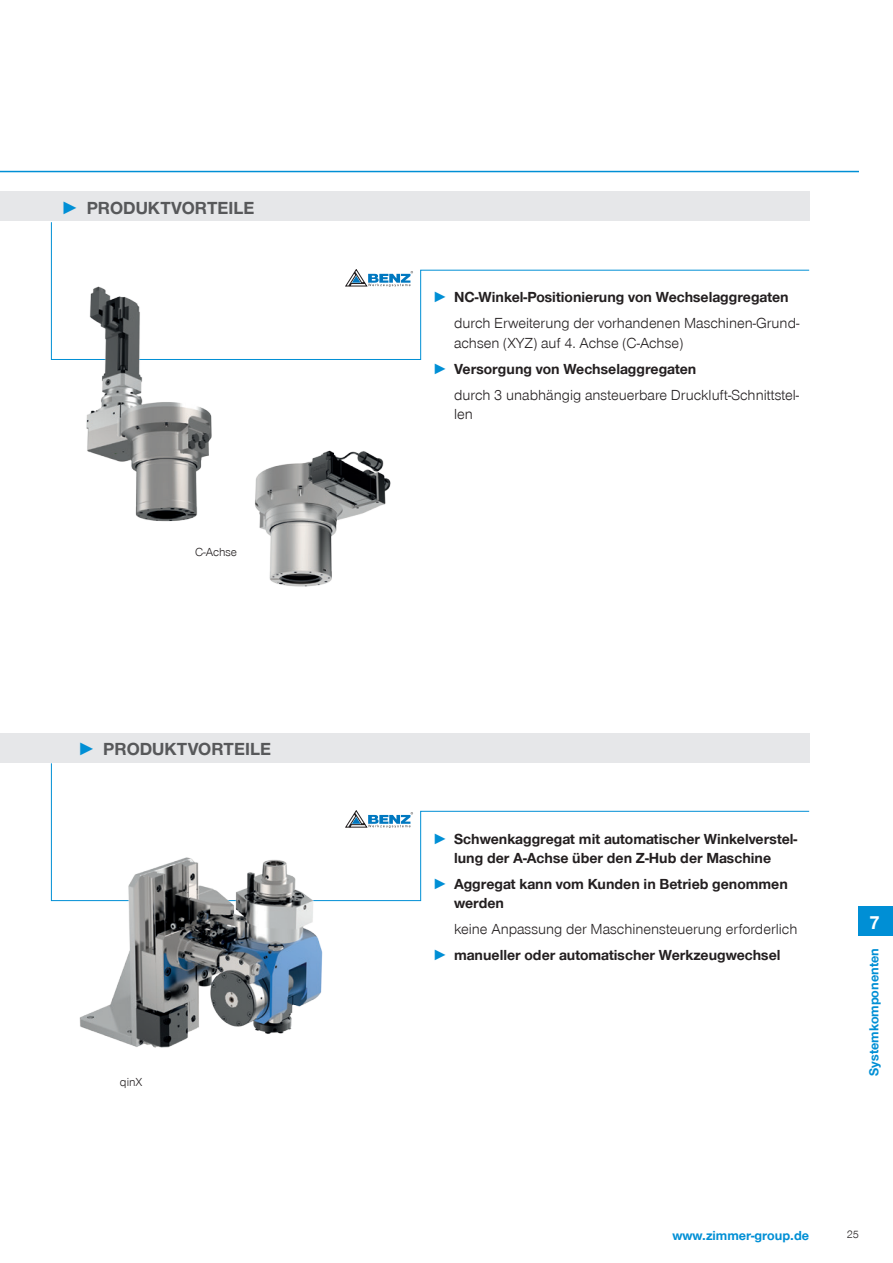
<style>
.page{position:relative;width:893px;height:1263px;background:#fff}
.page>*{position:absolute;margin:0;border:0;box-sizing:border-box;transform-origin:0 0}
.t1{font:700 19.5px "Zimmer Group Sans";color:#fff}
.t2{font:700 18px "Zimmer Group Sans";color:#57585a}
.t3{font:300 15px/25.8px "Zimmer Group Sans";color:#231f20}
.t4{font:700 15px/19.5px "Zimmer Group Sans";color:#231f20;text-align:center}
.t5{font:700 13.5px "Zimmer Group Sans";color:#008fd5}
.t6{font:300 12px "Zimmer Group Sans";color:#231f20}
.t7{font:300 11.25px "Zimmer Group Sans";color:#231f20}
.s1{color:#008fd5}
.s2{font-weight:700;color:#008fd5}
.s3{font-weight:700}
</style>
<div class="page">
<div style="left:0;top:191px;width:809px;height:30px;background:#e6e7e9"></div>
<hr style="left:0;top:171px;width:859px;height:1px;background:#008fd5">
<div style="left:859px;top:906px;width:34px;height:29px;background:#008fd5"></div>
<div style="left:0;top:733px;width:809px;height:30px;background:#e6e7e9"></div>
<svg style="left:51px;top:222px;width:759px;height:138px"></svg>
<svg style="left:51px;top:762px;width:759px;height:139px"></svg>
<img style="left:71px;top:281px;width:151px;height:241px">
<img style="left:255px;top:450px;width:136px;height:137px">
<img style="left:68px;top:848px;width:264px;height:200px">
<p class="t2" style="left:61px;top:196px;width:195px"><span class="s1">►</span> Produktvorteile</p>
<p class="t6" style="left:195px;top:544px;width:43px">C-Achse</p>
<p class="t2" style="left:78px;top:737px;width:195px"><span class="s1">►</span> Produktvorteile</p>
<p class="t6" style="left:120px;top:1074px;width:24px">qinX</p>
<p class="t3" style="left:454px;top:284px;width:347px;text-indent:-21px"><span class="s2">►</span> <span class="s3">NC-Winkel-Positionierung von Wechselaggregaten </span>durch Erweiterung der vorhandenen Maschinen-Grund-</p>
<p class="t3" style="left:454px;top:329px;width:231px">achsen (XYZ) auf 4. Achse (C-Achse)</p>
<p class="t4" style="left:433px;top:358px;width:265px"><span class="s1">►</span> Versorgung von Wechselaggregaten</p>
<p class="t3" style="left:454px;top:381px;width:347px">durch 3 unabhängig ansteuerbare Druckluft-Schnittstel-</p>
<p class="t3" style="left:454px;top:401px;width:20px">len</p>
<p class="t4" style="left:433px;top:828px;width:366px"><span class="s1">►</span> Schwenkaggregat mit automatischer Winkelverstel&shy;lung der A-Achse über den Z-Hub der Maschine</p>
<p class="t4" style="left:454px;top:873px;width:335px;text-align:left;text-indent:-21px"><span class="s1">►</span> Aggregat kann vom Kunden in Betrieb genommen werden</p>
<p class="t3" style="left:433px;top:916px;width:366px;text-indent:21px">keine Anpassung der Maschinensteuerung erforderlich <span class="s2">►</span> <span class="s3">manueller oder automatischer Werkzeugwechsel</span></p>
<h1 class="t1" style="left:869px;top:909px;width:12px">7</h1>
<p class="t5" style="left:865px;top:1076px;width:129px;rotate:-90deg">Systemkomponenten</p>
<p class="t5" style="left:672px;top:1226px;width:138px">www.zimmer-group.de</p>
<p class="t7" style="left:847px;top:1227px;width:14px">25</p>
</div>
